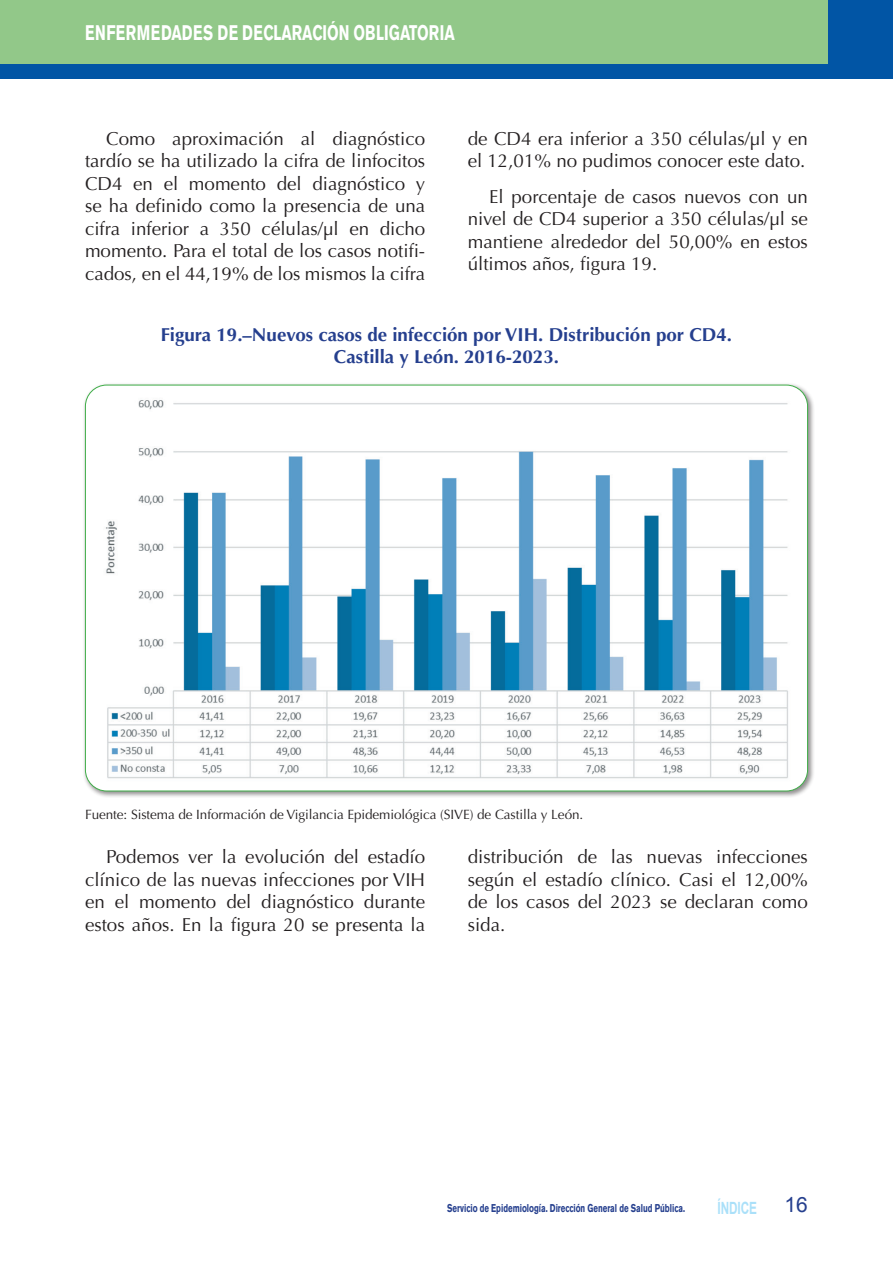
<style>
.page{position:relative;width:893px;height:1263px;background:#fff}
.page>*{position:absolute;margin:0;border:0;box-sizing:border-box;transform-origin:0 0}
.t1{font:700 21px "Akzidenz Grotesk BE";color:#fff;scale:.7 1}
.t2{font:21px "Arial";color:#253f8e}
.t3{font:18.75px/22.5px "Optima";color:#231f20;text-align:justify}
.t4{font:700 18.75px/22.5px "Optima";color:#253f8e;text-align:center}
.t5{font:700 16.8px "Arial";letter-spacing:-.01em;color:#aae0f9;scale:.7 1}
.t6{font:13.5px "Optima";letter-spacing:-.005em;color:#231f20}
.t7{font:700 11.25px "Akzidenz Grotesk BE";color:#253f8e;scale:.7 1}
</style>
<div class="page">
<div style="left:0;top:0;width:893px;height:79px;background:#0155a5"></div>
<div style="left:0;top:0;width:828px;height:64px;background:#92c889"></div>
<div style="left:82px;top:382px;width:733px;height:416px;background:#231f20;opacity:.5"></div>
<div style="left:85px;top:385px;width:722px;height:406px;background:#fff;border-radius:21px"></div>
<img style="left:105px;top:400px;width:683px;height:379px">
<p class="t1" style="left:85px;top:20px;width:530px">ENFERMEDADES DE DECLARACIÓN OBLIGATORIA</p>
<p class="t3" style="left:85px;top:127px;width:342px;text-indent:21px">Como aproximación al diagnóstico tardío se ha utilizado la cifra de linfocitos CD4 en el momento del diagnóstico y se ha definido como la presencia de una cifra inferior a 350 células/μl en dicho momento. Para el total de los casos notifi&shy;cados, en el 44,19% de los mismos la cifra</p>
<p class="t3" style="left:468px;top:127px;width:342px">de CD4 era inferior a 350 células/μl y en el 12,01% no pudimos conocer este dato.</p>
<p class="t3" style="left:468px;top:185px;width:342px;text-indent:21px">El porcentaje de casos nuevos con un nivel de CD4 superior a 350 células/μl se mantiene alrededor del 50,00% en estos últimos años, figura 19.</p>
<p class="t4" style="left:161px;top:323px;width:573px">Figura 19.–Nuevos casos de infección por VIH. Distribución por CD4.<br>Castilla y León. 2016-2023.</p>
<p class="t6" style="left:85px;top:807px;width:500px">Fuente: Sistema de Información de Vigilancia Epidemiológica (SIVE) de Castilla y León.</p>
<p class="t3" style="left:85px;top:846px;width:342px;text-indent:21px">Podemos ver la evolución del estadío clínico de las nuevas infecciones por VIH en el momento del diagnóstico durante estos años. En la figura 20 se presenta la</p>
<p class="t3" style="left:468px;top:846px;width:342px">distribución de las nuevas infecciones según el estadío clínico. Casi el 12,00% de los casos del 2023 se declaran como sida.</p>
<p class="t7" style="left:447px;top:1201px;width:341px">Servicio de Epidemiología. Dirección General de Salud Pública.</p>
<p class="t5" style="left:718px;top:1196px;width:58px">ÍNDICE</p>
<p class="t2" style="left:785px;top:1191px;width:25px">16</p>
</div>
